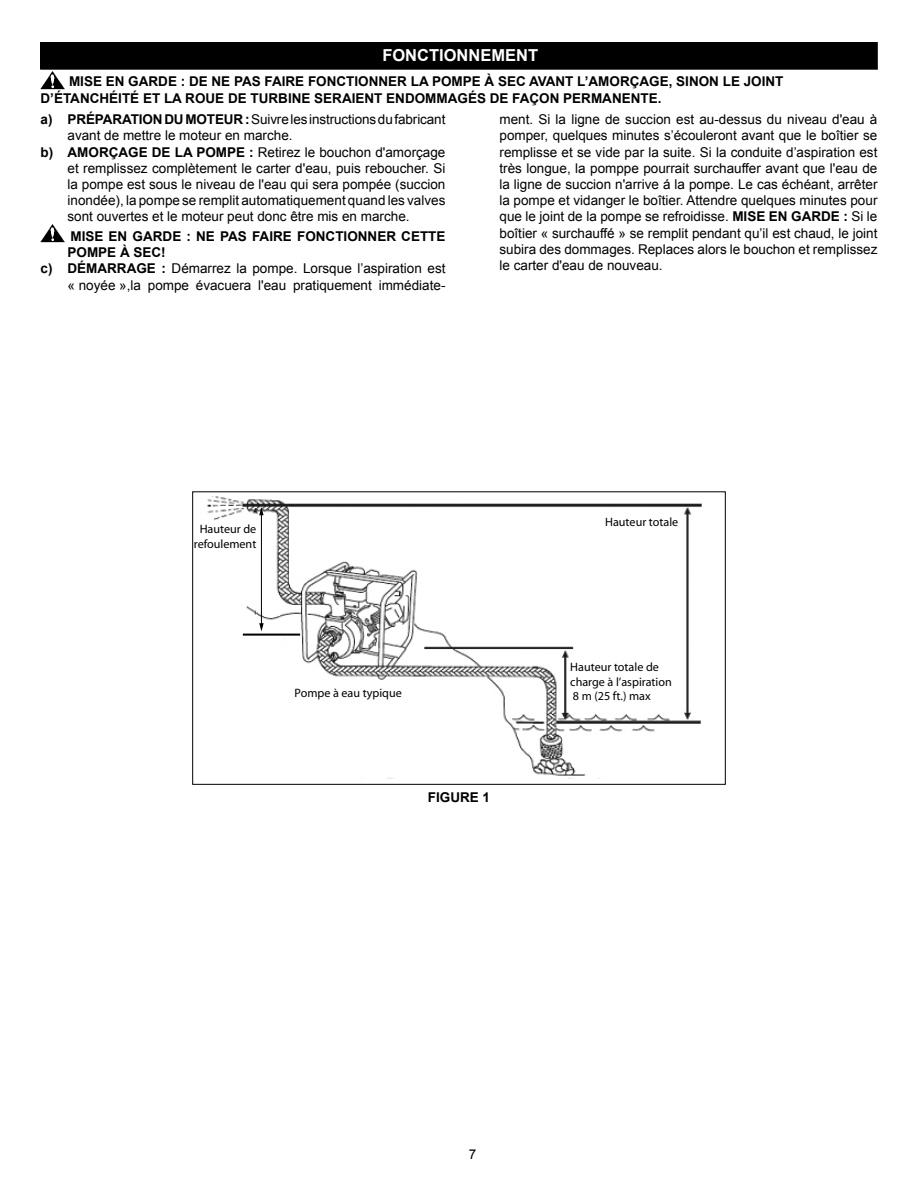
<style>
.page{position:relative;width:918px;height:1188px;background:#fff}
.page>*{position:absolute;margin:0;border:0;box-sizing:border-box;transform-origin:0 0}
.t1{font:700 16.5px "Arial";color:#fff}
.t2{font:13.5px/16.2px "Arial";color:#000;text-align:justify}
.t3{font:700 13.5px/16.2px "Arial";color:#000}
.t4{font:12.15px/14.5px "Myriad";color:#000;text-align:center}
.s1{font-weight:700}
</style>
<div class="page">
<div style="left:41px;top:43px;width:836px;height:26px;background:#000"></div>
<div style="left:40px;top:42px;width:838px;height:27px;border:1px solid #000"></div>
<img style="left:40px;top:71px;width:25px;height:18px">
<img style="left:40px;top:224px;width:25px;height:18px">
<img style="left:207px;top:496px;width:495px;height:283px">
<hr style="left:243px;top:634px;width:57px;height:2px;background:#000">
<hr style="left:261px;top:514px;width:1px;height:111px;background:#000">
<svg style="left:259px;top:623px;width:5px;height:8px"></svg>
<svg style="left:259px;top:507px;width:5px;height:8px"></svg>
<div style="left:192px;top:491px;width:534px;height:294px;border:1px solid #000"></div>
<p class="t1" style="left:382px;top:45px;width:13px">FONCTIONNEMENT</p>
<p class="t3" style="left:41px;top:74px;width:745px;text-indent:140px">: DE NE PAS FAIRE FONCTIONNER LA POMPE À SEC AVANT L’AMORÇAGE, SINON LE JOINT<br>D’ÉTANCHÉITÉ ET LA ROUE DE TURBINE SERAIENT ENDOMMAGÉS DE FAÇON PERMANENTE.</p>
<p class="t2" style="left:41px;top:112px;width:406px"><span class="s1">A) PRÉPARATION DU MOTEUR :</span> Suivre les instructions du fabricant</p>
<p class="t2" style="left:68px;top:128px;width:227px">avant de mettre le moteur en marche.</p>
<p class="t2" style="left:41px;top:144px;width:406px"><span class="s1">B) AMORÇAGE DE LA POMPE :</span> Retirez le bouchon d'amorçage</p>
<p class="t2" style="left:68px;top:160px;width:379px">et remplissez complètement le carter d'eau, puis reboucher. Si</p>
<p class="t2" style="left:68px;top:176px;width:379px">la pompe est sous le niveau de l'eau qui sera pompée (succion</p>
<p class="t2" style="left:68px;top:193px;width:379px">inondée), la pompe se remplit automatiquement quand les valves</p>
<p class="t2" style="left:68px;top:209px;width:344px">sont ouvertes et le moteur peut donc être mis en marche.</p>
<p class="t3" style="left:70px;top:229px;width:9px">MISE</p>
<p class="t3" style="left:109px;top:229px;width:35px">EN GARDE</p>
<p class="t3" style="left:187px;top:229px;width:44px">: NE PAS</p>
<p class="t3" style="left:252px;top:229px;width:9px">FAIRE</p>
<p class="t3" style="left:297px;top:229px;width:10px">FONCTIONNER</p>
<p class="t3" style="left:401px;top:229px;width:10px">CETTE</p>
<p class="t3" style="left:68px;top:245px;width:11px">POMPE</p>
<p class="t3" style="left:120px;top:245px;width:24px">À SEC</p>
<p class="t3" style="left:161px;top:245px;width:6px">!</p>
<p class="t2" style="left:41px;top:261px;width:407px"><span class="s1">C) DÉ MARRAGE :</span> Démarrez la pompe. Lorsque l’aspiration est</p>
<p class="t2" style="left:68px;top:277px;width:379px">« noyée »,la pompe évacuera l'eau pratiquement immédiate-</p>
<p class="t3" style="left:69px;top:74px;width:9px">MISE</p>
<p class="t3" style="left:106px;top:74px;width:33px">EN GARDE</p>
<p class="t2" style="left:500px;top:112px;width:380px">ment. Si la ligne de succion est au-dessus du niveau d'eau à pomper, quelques minutes s’écouleront avant que le boîtier se remplisse et se vide par la suite. Si la conduite d’aspiration est très longue, la pomppe pourrait surchauffer avant que l'eau de la ligne de succion n'arrive á la pompe. Le cas échéant, arrêter la pompe et vidanger le boîtier. Attendre quelques minutes pour que le joint de la pompe se refroidisse. <span class="s1">MISE</span></p>
<p class="t2" style="left:500px;top:209px;width:379px;text-indent:344px"><span class="s1">:</span> Si le boîtier « surchauffé » se remplit pendant qu’il est chaud, le joint subira des dommages. Replaces alors le bouchon et remplissez le carter d'eau de nouveau.</p>
<p class="t3" style="left:769px;top:209px;width:33px">EN GARDE</p>
<p class="t4" style="left:194px;top:522px;width:64px">Hauteur de refoulement</p>
<p class="t4" style="left:295px;top:687px;width:109px">Pompe à eau typique</p>
<p class="t3" style="left:428px;top:789px;width:10px">FIGURE</p>
<p class="t3" style="left:483px;top:789px;width:9px">1</p>
<p class="t4" style="left:605px;top:516px;width:75px">Hauteur totale</p>
<p class="t4" style="left:570px;top:660px;width:103px;text-align:left">Hauteur totale de charge à l’aspiration<br>8 m (25 ft.) max</p>
<p class="t2" style="left:469px;top:1147px;width:9px">7</p>
</div>
